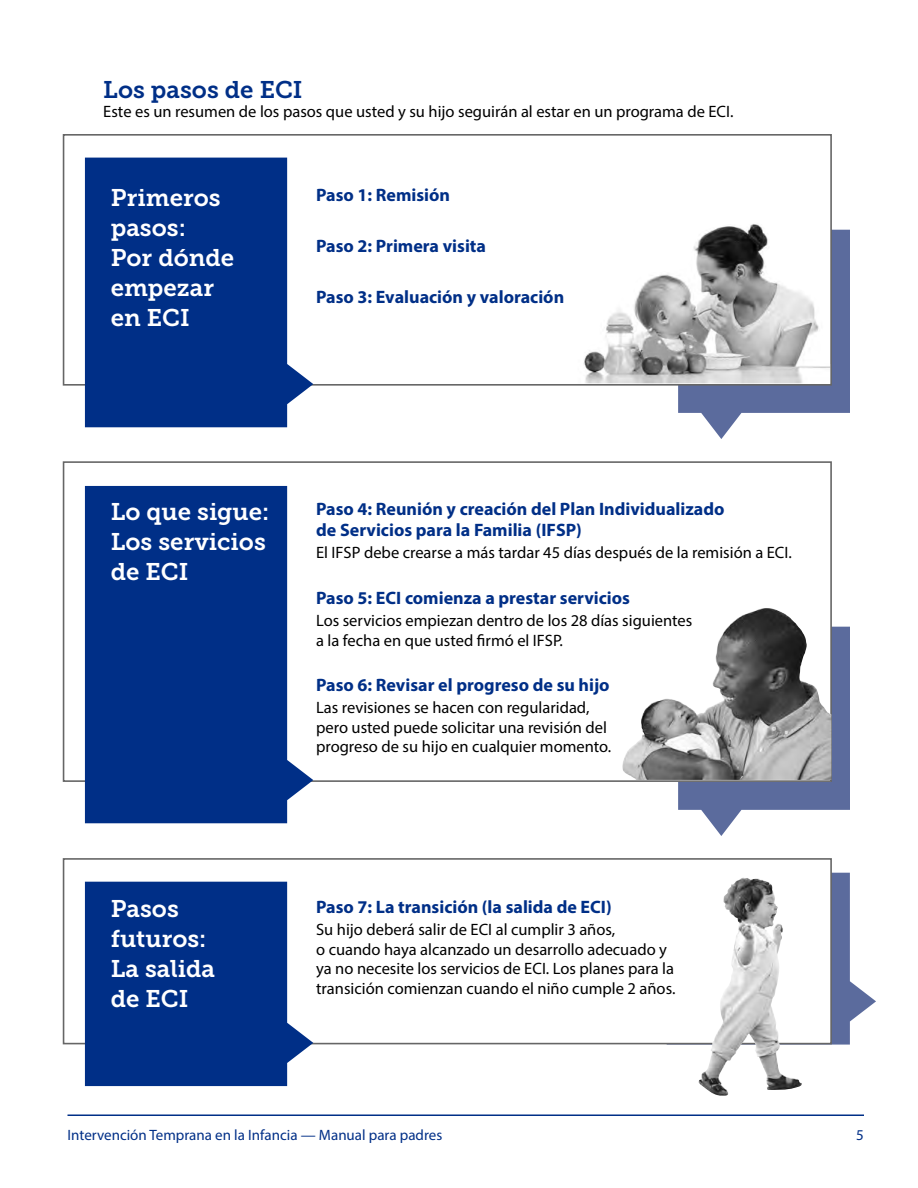
<style>
.page{position:relative;width:918px;height:1188px;background:#fff}
.page>*{position:absolute;margin:0;border:0;box-sizing:border-box;transform-origin:0 0}
.ECI_steps_header{font:24px/30px "Museo Slab 700";color:#fff}
.t1{font:24px "Museo Slab 700";color:#002f87}
.subhead_13_pt{font:700 18px/21px "Myriad Pro";color:#002f87}
.san_serif_body{font:16.5px/19.5px "Myriad Pro";color:#000}
.t2{font:15px "Myriad Pro";color:#002f87}
</style>
<div class="page">
<svg style="left:678px;top:230px;width:172px;height:209px"></svg>
<svg style="left:678px;top:627px;width:172px;height:209px"></svg>
<svg style="left:667px;top:873px;width:209px;height:172px"></svg>
<div style="left:63px;top:134px;width:769px;height:252px;border:2px solid #666"></div>
<div style="left:63px;top:461px;width:769px;height:321px;border:2px solid #666"></div>
<div style="left:64px;top:859px;width:767px;height:185px;background:#fff"></div>
<div style="left:63px;top:858px;width:769px;height:186px;border:2px solid #666"></div>
<svg style="left:85px;top:486px;width:228px;height:337px;background:#133e90"></svg>
<svg style="left:85px;top:882px;width:228px;height:204px;background:#1a4493"></svg>
<svg style="left:85px;top:158px;width:228px;height:269px;background:#184392"></svg>
<img style="left:621px;top:608px;width:210px;height:172px">
<img style="left:698px;top:880px;width:104px;height:216px">
<img style="left:583px;top:223px;width:247px;height:160px">
<hr style="left:68px;top:1114px;width:796px;height:2px;background:#002f87">
<p class="t1" style="left:103px;top:76px;width:201px">Los pasos de ECI</p>
<p class="san_serif_body" style="left:103px;top:102px;width:632px">Este es un resumen de los pasos que usted y su hijo seguirán al estar en un programa de ECI.</p>
<p class="ECI_steps_header" style="left:111px;top:182px;width:125px">Primeros pasos:<br>Por dónde empezar en ECI</p>
<h1 class="subhead_13_pt" style="left:316px;top:184px;width:136px">Paso 1: Remisión</h1>
<h1 class="subhead_13_pt" style="left:316px;top:235px;width:171px">Paso 2: Primera visita</h1>
<h1 class="subhead_13_pt" style="left:316px;top:286px;width:250px">Paso 3: Evaluación y valoración</h1>
<p class="ECI_steps_header" style="left:111px;top:496px;width:160px">Lo que sigue:<br>Los servicios de ECI</p>
<h1 class="subhead_13_pt" style="left:316px;top:498px;width:410px">Paso 4: Reunión y creación del Plan Individualizado de Servicios para la Familia (IFSP)</h1>
<p class="san_serif_body" style="left:316px;top:543px;width:477px">El IFSP debe crearse a más tardar 45 días después de la remisión a ECI.</p>
<h1 class="subhead_13_pt" style="left:316px;top:587px;width:315px">Paso 5: ECI comienza a prestar servicios</h1>
<p class="san_serif_body" style="left:316px;top:610px;width:378px">Los servicios empiezan dentro de los 28 días siguientes a la fecha en que usted firmó el IFSP.</p>
<h1 class="subhead_13_pt" style="left:316px;top:674px;width:295px">Paso 6: Revisar el progreso de su hijo</h1>
<p class="san_serif_body" style="left:316px;top:698px;width:297px">Las revisiones se hacen con regularidad, pero usted puede solicitar una revisión del progreso de su hijo en cualquier momento.</p>
<p class="ECI_steps_header" style="left:111px;top:894px;width:106px">Pasos futuros:<br>La salida de ECI</p>
<h1 class="subhead_13_pt" style="left:316px;top:896px;width:297px">Paso 7: La transición (la salida de ECI)</h1>
<p class="san_serif_body" style="left:316px;top:920px;width:361px">Su hijo deberá salir de ECI al cumplir 3 años,<br>o cuando haya alcanzado un desarrollo adecuado y ya no necesite los servicios de ECI. Los planes para la transición comienzan cuando el niño cumple 2 años.</p>
<p class="t2" style="left:68px;top:1126px;width:376px">Intervención Temprana en la Infancia — Manual para padres</p>
<p class="t2" style="left:856px;top:1126px;width:9px">5</p>
</div>
